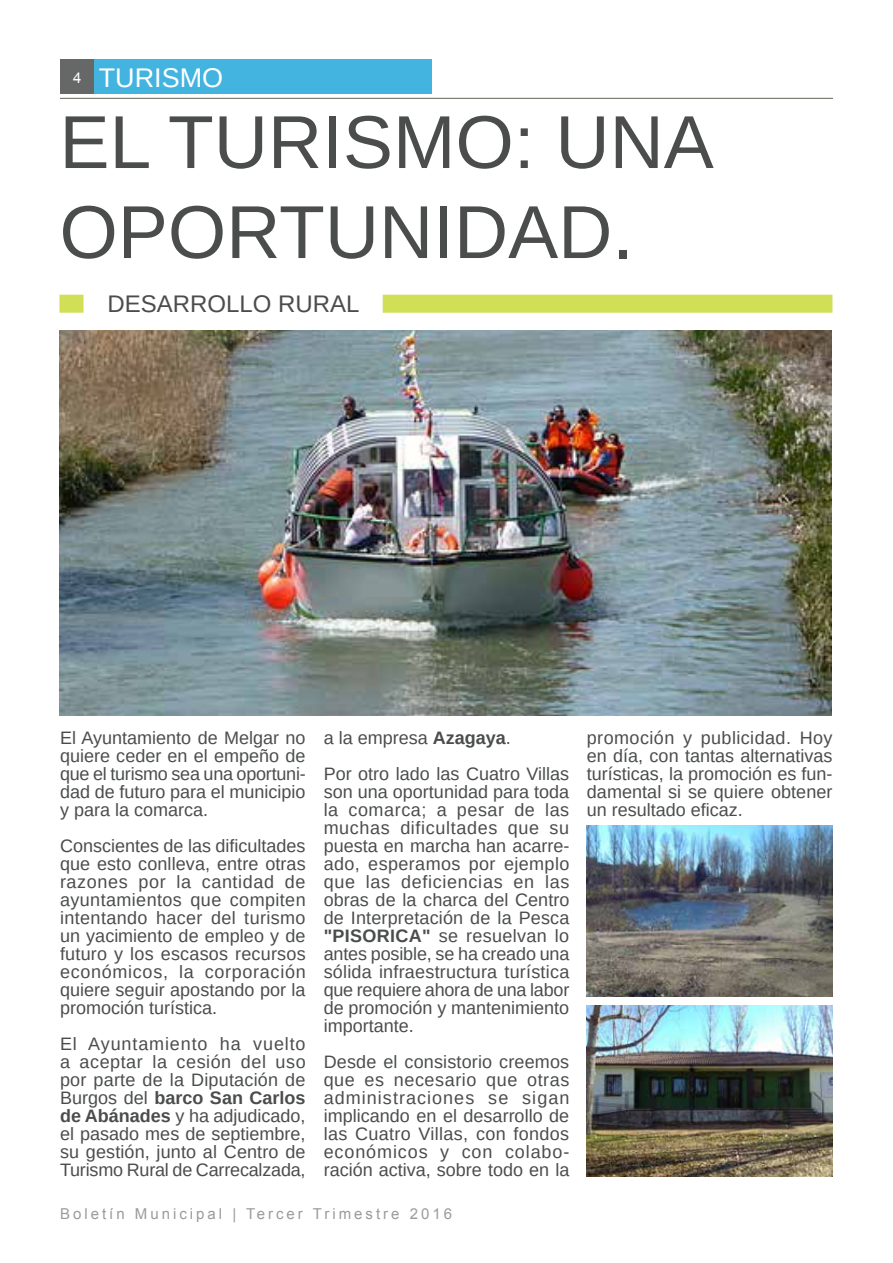
<style>
.page{position:relative;width:893px;height:1263px;background:#fff}
.page>*{position:absolute;margin:0;border:0;box-sizing:border-box;transform-origin:0 0}
.t1{font:75px "Arimo";color:#4b4d4d}
.t2{font:27px "Arimo";color:#fff}
.t3{font:24px "Arimo";color:#4b4d4d}
.t4{font:18px/18px "Arimo";color:#4b4d4d;text-align:justify}
.t5{font:15px "Arial";letter-spacing:.2em;color:#999b9c}
.t6{font:15px "Arial";color:#fff}
.s1{font-weight:700}
</style>
<div class="page">
<div style="left:60px;top:60px;width:34px;height:34px;background:#666767"></div>
<hr style="left:60px;top:98px;width:773px;height:1px;background:#73776c">
<div style="left:94px;top:60px;width:338px;height:34px;background:#42b4df"></div>
<img style="left:587px;top:825px;width:245px;height:171px">
<img style="left:587px;top:1005px;width:245px;height:171px">
<img style="left:60px;top:331px;width:772px;height:385px">
<div style="left:59px;top:295px;width:24px;height:18px;background:#d0df56"></div>
<div style="left:383px;top:295px;width:449px;height:18px;background:#d0df56"></div>
<p class="t6" style="left:73px;top:68px;width:10px">4</p>
<h2 class="t2" style="left:99px;top:60px;width:126px">TURISMO</h2>
<h1 class="t1" style="left:59px;top:95px;width:159px">el turismo</h1>
<h1 class="t1" style="left:514px;top:95px;width:94px">: una</h1>
<h1 class="t1" style="left:59px;top:185px;width:51px">oportunidad</h1>
<h1 class="t1" style="left:612px;top:185px;width:22px">.</h1>
<h3 class="t3" style="left:83px;top:288px;width:18px">desarrollo</h3>
<h3 class="t3" style="left:278px;top:288px;width:15px">rural</h3>
<p class="t4" style="left:60px;top:729px;width:247px">El Ayuntamiento de Melgar no quiere ceder en el empeño de que el turismo sea una oportuni&shy;dad de futuro para el municipio y para la comarca.</p>
<p class="t4" style="left:60px;top:837px;width:247px">Conscientes de las dificultades que esto conlleva, entre otras razones por la cantidad de ayuntamientos que compiten intentando hacer del turismo un yacimiento de empleo y de futuro y los escasos recursos económicos, la corporación quiere seguir apostando por la promoción turística.</p>
<p class="t4" style="left:60px;top:1035px;width:247px">El Ayuntamiento ha vuelto a aceptar la cesión del uso por parte de la Diputación de Burgos del <span class="s1">barco San Carlos de Abánades</span> y ha adjudicado, el pasado mes de septiembre, su gestión, junto al Centro de Turismo Rural de Carrecalzada,</p>
<p class="t4" style="left:324px;top:720px;width:247px;line-height:36px">a la empresa <span class="s1">Azagaya</span>.<br>Por otro lado las Cuatro Villas</p>
<p class="t4" style="left:324px;top:783px;width:247px">son una oportunidad para toda la comarca; a pesar de las muchas dificultades que su puesta en marcha han acarre&shy;ado, esperamos por ejemplo que las deficiencias en las obras de la charca del Centro de Interpretación de la Pesca <span class="s1">"PISORICA"</span> se resuelvan lo antes posible, se ha creado una sólida infraestructura turística que requiere ahora de una labor de promoción y mantenimiento importante.</p>
<p class="t4" style="left:324px;top:1053px;width:247px">Desde el consistorio creemos que es necesario que otras administraciones se sigan implicando en el desarrollo de las Cuatro Villas, con fondos económicos y con colabo&shy;ración activa, sobre todo en la</p>
<p class="t5" style="left:60px;top:1204px;width:394px">Boletín Municipal | Tercer Trimestre 2016</p>
<p class="t4" style="left:587px;top:729px;width:247px">promoción y publicidad. Hoy en día, con tantas alternativas turísticas, la promoción es fun&shy;damental si se quiere obtener un resultado eficaz.</p>
</div>
